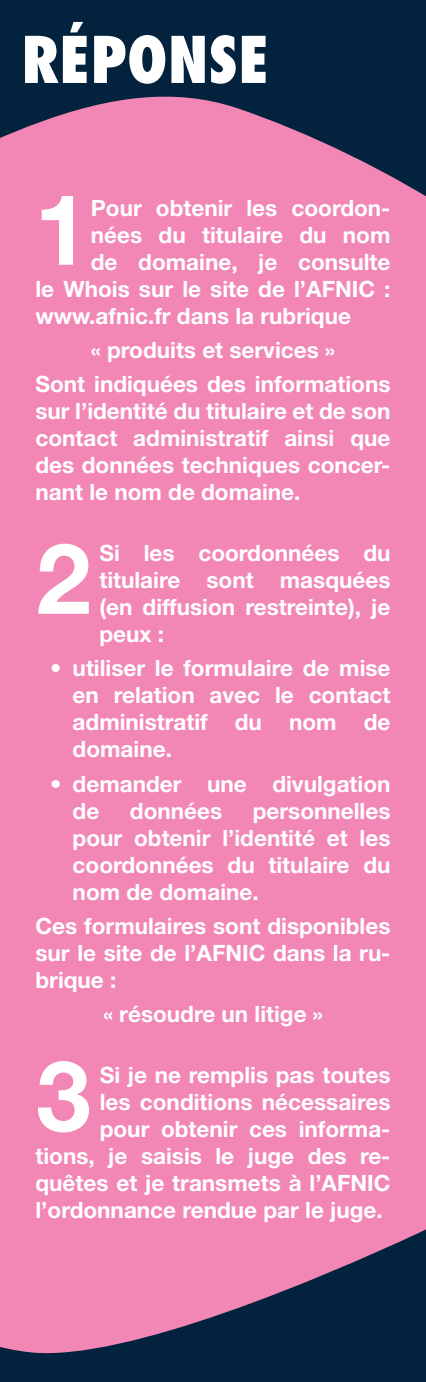
<style>
.page{position:relative;width:426px;height:1382px;background:#fff}
.page>*{position:absolute;margin:0;border:0;box-sizing:border-box;transform-origin:0 0}
.t1{font:700 98.25px "Helvetica Neue";color:#fff}
.t2{font:800 condensed 62.5px "Futura";color:#fff}
.puces{font:700 22.5px/27px "Helvetica Neue";color:#fff;text-align:justify}
</style>
<div class="page">
<div style="left:0;top:0;width:425px;height:1382px;background:#03223d"></div>
<div style="left:0;top:96px;width:425px;height:1258px;background:#f287b6"></div>
<p class="t2" style="left:21px;top:21px;width:249px">RÉPONSE</p>
<p class="t1" style="left:34px;top:169px;width:56px">1</p>
<p class="puces" style="left:91px;top:194px;width:301px">Pour obtenir les coordon-</p>
<p class="puces" style="left:91px;top:221px;width:301px">nées du titulaire du nom</p>
<p class="puces" style="left:91px;top:248px;width:301px">de domaine, je consulte</p>
<p class="puces" style="left:35px;top:275px;width:356px">le Whois sur le site de l’AFNIC :</p>
<p class="puces" style="left:35px;top:302px;width:316px">www.afnic.fr dans la rubrique</p>
<p class="puces" style="left:91px;top:336px;width:245px">« produits et services »</p>
<p class="puces" style="left:35px;top:370px;width:356px">Sont indiquées des informations sur l’identité du titulaire et de son contact administratif ainsi que des données techniques concer&shy;nant le nom de domaine.</p>
<p class="t1" style="left:36px;top:518px;width:56px">2</p>
<p class="puces" style="left:99px;top:539px;width:292px">Si les coordonnées du titulaire sont masquées (en diffusion restreinte), je peux :</p>
<p class="puces" style="left:72px;top:654px;width:319px;text-indent:-22px">• utiliser le formulaire de mise en relation avec le contact administratif du nom de domaine.</p>
<p class="puces" style="left:72px;top:769px;width:319px;text-indent:-22px">• demander une divulgation de</p>
<p class="puces" style="left:130px;top:796px;width:94px">données</p>
<p class="puces" style="left:72px;top:796px;width:319px;text-indent:180px">personnelles pour obtenir l’identité et les coordonnées du titulaire du nom de domaine.</p>
<p class="puces" style="left:35px;top:912px;width:356px">Ces formulaires sont disponibles sur le site de l’AFNIC dans la ru&shy;brique :</p>
<p class="puces" style="left:103px;top:1000px;width:221px">« résoudre un litige »</p>
<p class="t1" style="left:36px;top:1035px;width:56px">3</p>
<p class="puces" style="left:100px;top:1061px;width:292px">Si je ne remplis pas toutes</p>
<p class="puces" style="left:100px;top:1088px;width:292px">les conditions nécessaires</p>
<p class="puces" style="left:100px;top:1115px;width:292px">pour obtenir ces informa-</p>
<p class="puces" style="left:35px;top:1142px;width:356px">tions, je saisis le juge des re-</p>
<p class="puces" style="left:35px;top:1169px;width:356px">quêtes et je transmets à l’AFNIC</p>
<p class="puces" style="left:35px;top:1196px;width:348px">l’ordonnance rendue par le juge.</p>
</div>
